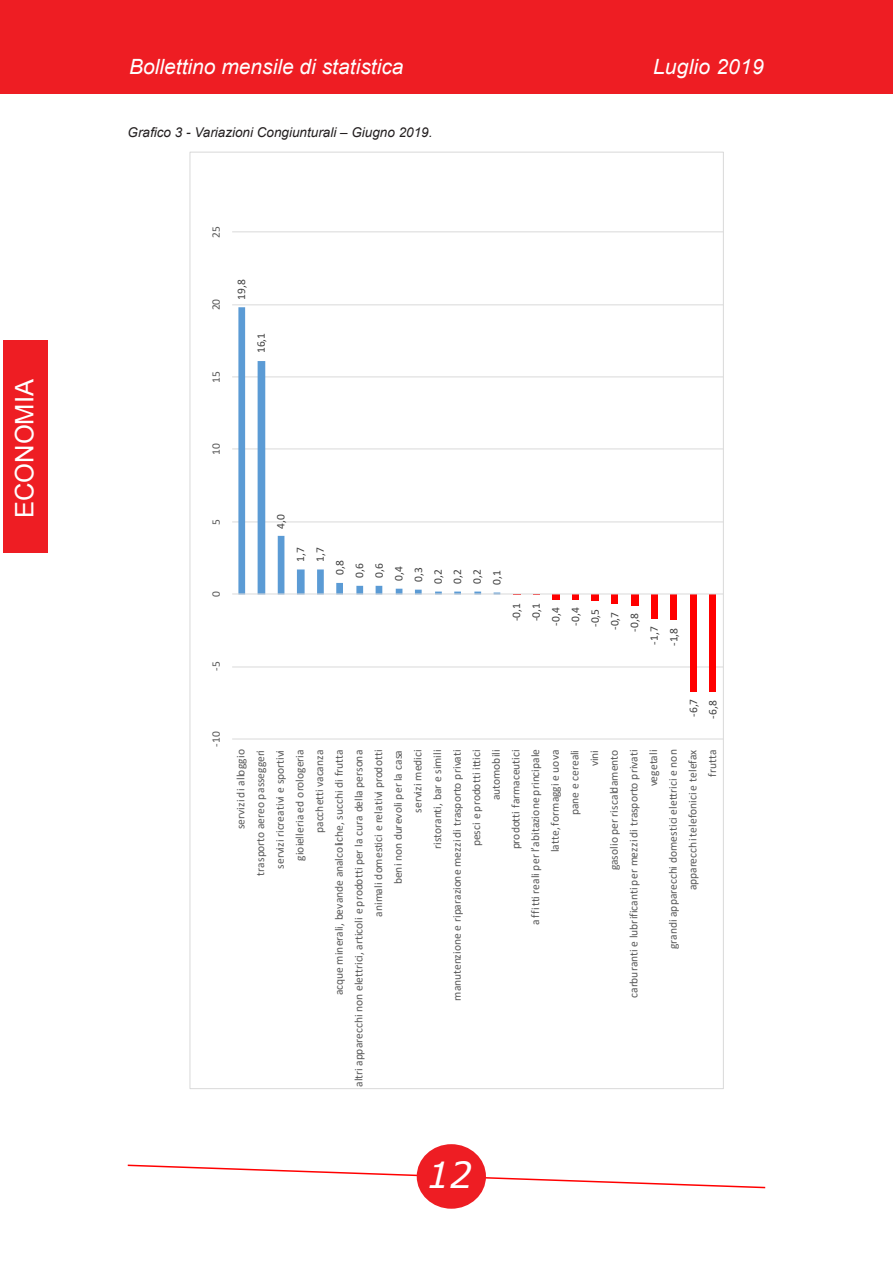
<style>
.page{position:relative;width:893px;height:1263px;background:#fff}
.page>*{position:absolute;margin:0;border:0;box-sizing:border-box;transform-origin:0 0}
.t1{font:italic 36px "Verdana";color:#fff}
.t2{font:25.5px "Arial";color:#fff}
.t3{font:italic 21px "Arial";color:#fff}
.didascalie{font:italic 13.5px "Arial";color:#231f20}
.t4{font:11.55px "Calibri";color:#595959}
.t5{font:11.55px/19.6px "Calibri";color:#404040}
.t6{font:11.55px "Calibri";letter-spacing:.02em;color:#595959}
</style>
<div class="page">
<div style="left:0;top:0;width:893px;height:94px;background:#ee1d23"></div>
<svg style="left:127px;top:1164px;width:639px;height:25px"></svg>
<div style="left:3px;top:340px;width:45px;height:213px;background:#ee1d23"></div>
<div style="left:417px;top:1144px;width:69px;height:65px;background:#ee1d23;border-radius:50%"></div>
<hr style="left:232px;top:738px;width:491px;height:1px;background:#d9d9d9">
<hr style="left:232px;top:666px;width:491px;height:1px;background:#d9d9d9">
<hr style="left:232px;top:521px;width:491px;height:1px;background:#d9d9d9">
<hr style="left:232px;top:448px;width:491px;height:1px;background:#d9d9d9">
<hr style="left:232px;top:376px;width:491px;height:1px;background:#d9d9d9">
<hr style="left:232px;top:304px;width:491px;height:1px;background:#d9d9d9">
<hr style="left:232px;top:231px;width:491px;height:1px;background:#d9d9d9">
<div style="left:709px;top:594px;width:7px;height:98px;background:#f00"></div>
<div style="left:690px;top:594px;width:7px;height:97px;background:#f00"></div>
<div style="left:670px;top:594px;width:7px;height:26px;background:#f00"></div>
<div style="left:651px;top:594px;width:7px;height:24px;background:#f00"></div>
<div style="left:631px;top:594px;width:7px;height:12px;background:#f00"></div>
<div style="left:612px;top:594px;width:6px;height:10px;background:#f00"></div>
<div style="left:591px;top:594px;width:8px;height:7px;background:#f00"></div>
<div style="left:572px;top:594px;width:7px;height:6px;background:#f00"></div>
<div style="left:552px;top:594px;width:8px;height:6px;background:#f00"></div>
<svg style="left:238px;top:307px;width:262px;height:286px"></svg>
<hr style="left:232px;top:593px;width:491px;height:1px;background:#d9d9d9">
<h2 class="t2" style="left:7px;top:518px;width:140px;rotate:-90deg">ECONOMIA</h2>
<h3 class="t3" style="left:129px;top:53px;width:276px">Bollettino mensile di statistica</h3>
<h3 class="t3" style="left:653px;top:53px;width:112px">Luglio 2019</h3>
<p class="didascalie" style="left:128px;top:124px;width:306px">Grafico 3 - Variazioni Congiunturali – Giugno 2019.</p>
<p class="t4" style="left:208px;top:238px;width:13px;rotate:-90deg">25</p>
<p class="t4" style="left:208px;top:310px;width:13px;rotate:-90deg">20</p>
<p class="t4" style="left:208px;top:383px;width:13px;rotate:-90deg">15</p>
<p class="t5" style="left:231px;top:300px;width:22px;rotate:-90deg">19,8</p>
<p class="t5" style="left:251px;top:353px;width:22px;rotate:-90deg">16,1</p>
<p class="t4" style="left:208px;top:455px;width:13px;rotate:-90deg">10</p>
<p class="t4" style="left:208px;top:525px;width:7px;rotate:-90deg">5</p>
<p class="t4" style="left:208px;top:597px;width:7px;rotate:-90deg">0</p>
<p class="t4" style="left:208px;top:671px;width:11px;rotate:-90deg">-5</p>
<p class="t4" style="left:208px;top:746px;width:17px;rotate:-90deg">-10</p>
<p class="t5" style="left:271px;top:528px;width:16px;rotate:-90deg">4,0</p>
<p class="t5" style="left:290px;top:562px;width:16px;rotate:-90deg">1,7<br>1,7</p>
<p class="t5" style="left:329px;top:575px;width:16px;rotate:-90deg">0,8</p>
<p class="t5" style="left:349px;top:581px;width:19px;text-align:justify;rotate:-90deg">0,6<br>0,6<br>0,4</p>
<p class="t5" style="left:408px;top:585px;width:19px;rotate:-90deg">0,3<br>0,2<br>0,2<br>0,2<br>0,1</p>
<p class="t5" style="left:506px;top:621px;width:20px;rotate:-90deg">-0,1</p>
<p class="t5" style="left:526px;top:626px;width:24px;text-align:center;rotate:-90deg">-0,1 -0,4 -0,4</p>
<p class="t5" style="left:585px;top:630px;width:23px;rotate:-90deg">-0,5 -0,7</p>
<p class="t5" style="left:624px;top:632px;width:20px;rotate:-90deg">-0,8</p>
<p class="t5" style="left:644px;top:645px;width:20px;rotate:-90deg">-1,7</p>
<p class="t5" style="left:663px;top:646px;width:20px;rotate:-90deg">-1,8</p>
<p class="t5" style="left:683px;top:717px;width:20px;rotate:-90deg">-6,7</p>
<p class="t5" style="left:703px;top:718px;width:20px;rotate:-90deg">-6,8</p>
<p class="t6" style="left:233px;top:829px;width:82px;rotate:-90deg">servizi di alloggio</p>
<p class="t4" style="left:252px;top:875px;width:127px;rotate:-90deg">trasporto aereo passeggeri</p>
<p class="t4" style="left:272px;top:869px;width:120px;rotate:-90deg">servizi ricreativi e sportivi</p>
<p class="t4" style="left:292px;top:861px;width:113px;rotate:-90deg">gioielleria ed orologeria</p>
<p class="t4" style="left:311px;top:833px;width:85px;rotate:-90deg">pacchetti vacanza</p>
<p class="t4" style="left:331px;top:995px;width:247px;rotate:-90deg">acque minerali, bevande analcoliche, succhi di frutta</p>
<p class="t4" style="left:351px;top:1087px;width:339px;rotate:-90deg">altri apparecchi non elettrici, articoli e prodotti per la cura della persona</p>
<p class="t4" style="left:370px;top:917px;width:168px;rotate:-90deg">animali domestici e relativi prodotti</p>
<p class="t4" style="left:390px;top:884px;width:136px;rotate:-90deg">beni non durevoli per la casa</p>
<p class="t4" style="left:410px;top:813px;width:65px;rotate:-90deg">servizi medici</p>
<p class="t4" style="left:429px;top:849px;width:101px;rotate:-90deg">ristoranti, bar e simili</p>
<p class="t4" style="left:449px;top:1001px;width:253px;rotate:-90deg">manutenzione e riparazione mezzi di trasporto privati</p>
<p class="t4" style="left:468px;top:846px;width:98px;rotate:-90deg">pesci e prodotti ittici</p>
<p class="t4" style="left:488px;top:800px;width:52px;rotate:-90deg">automobili</p>
<p class="t4" style="left:508px;top:849px;width:101px;rotate:-90deg">prodotti farmaceutici</p>
<p class="t6" style="left:527px;top:924px;width:177px;rotate:-90deg">affitti reali per l’abitazione principale</p>
<p class="t4" style="left:547px;top:852px;width:104px;rotate:-90deg">latte, formaggi e uova</p>
<p class="t4" style="left:567px;top:815px;width:67px;rotate:-90deg">pane e cereali</p>
<p class="t4" style="left:586px;top:766px;width:18px;rotate:-90deg">vini</p>
<p class="t4" style="left:606px;top:870px;width:122px;rotate:-90deg">gasolio per riscaldamento</p>
<p class="t4" style="left:626px;top:998px;width:250px;rotate:-90deg">carburanti e lubrificanti per mezzi di trasporto privati</p>
<p class="t4" style="left:645px;top:786px;width:39px;rotate:-90deg">vegetali</p>
<p class="t4" style="left:665px;top:949px;width:202px;rotate:-90deg">grandi apparecchi domestici elettrici e non</p>
<p class="t4" style="left:684px;top:890px;width:142px;rotate:-90deg">apparecchi telefonici e telefax</p>
<p class="t4" style="left:704px;top:776px;width:28px;rotate:-90deg">frutta</p>
<h1 class="t1" style="left:427px;top:1150px;width:47px">12</h1>
</div>
